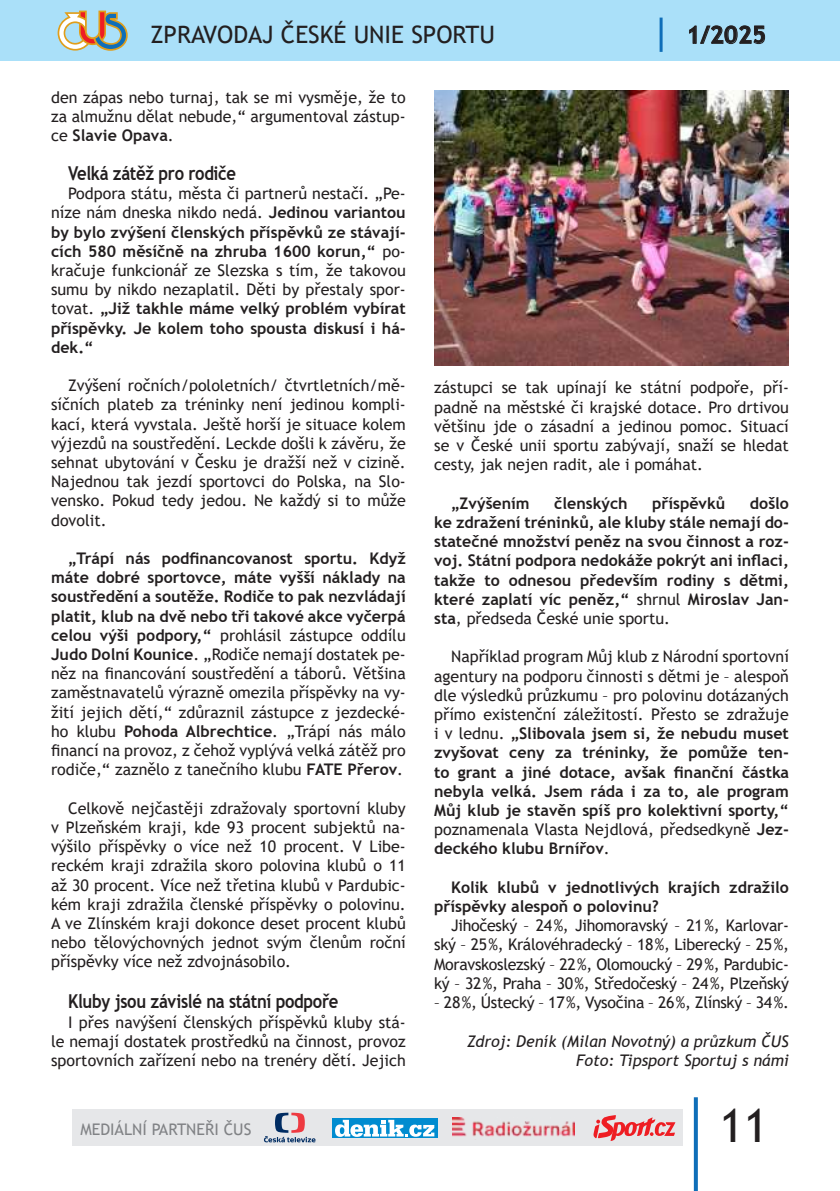
<style>
.page{position:relative;width:840px;height:1191px;background:#fff}
.page>*{position:absolute;margin:0;border:0;box-sizing:border-box;transform-origin:0 0}
.t1{font:46.6px "Trebuchet MS";color:#231f20}
.t2{font:24px "Trebuchet MS";color:#231f20}
.t3{font:700 24px "Trebuchet MS";color:#231f20}
.t4{font:700 19.2px "Trebuchet MS";letter-spacing:-.02em;color:#231f20;scale:.87 1}
.t5{font:16px/19.2px "Trebuchet MS";color:#231f20;text-align:justify}
.t6{font:700 16px/19.2px "Trebuchet MS";color:#231f20;text-align:justify}
.t7{font:italic 16px/19.2px "Trebuchet MS";color:#231f20;text-align:right}
.t8{font:16px "Trebuchet MS";letter-spacing:-.02em;color:#231f20}
.t9{font:16px "Trebuchet MS";color:#808285}
.s1{font-weight:700}
.s2{font-weight:400}
</style>
<div class="page">
<div style="left:0;top:0;width:839px;height:61px;background:#aae0f9"></div>
<svg style="left:58px;top:11px;width:70px;height:40px"></svg>
<svg style="left:689px;top:25px;width:75px;height:19px"></svg>
<hr style="left:659px;top:18px;width:3px;height:34px;background:#0f6eb8">
<svg style="left:693px;top:1097px;width:4px;height:94px"></svg>
<div style="left:72px;top:1109px;width:609px;height:36px;background:#e6e7e9"></div>
<svg style="left:264px;top:1112px;width:51px;height:30px"></svg>
<img style="left:452px;top:1117px;width:122px;height:20px">
<svg style="left:332px;top:1118px;width:105px;height:20px"></svg>
<svg style="left:335px;top:1119px;width:99px;height:17px;background:#7ac3e6"></svg>
<svg style="left:593px;top:1115px;width:82px;height:26px"></svg>
<img style="left:434px;top:91px;width:354px;height:274px">
<h2 class="t2" style="left:150px;top:20px;width:346px">ZPRAVODAJ ČESKÉ UNIE SPORTU</h2>
<h2 class="t3" style="left:686px;top:26px;width:81px">1/2025</h2>
<p class="t5" style="left:51px;top:87px;width:356px">den zápas nebo turnaj, tak se mi vysměje, že to za almužnu dělat nebude,“ argumentoval zástup&shy;ce <span class="s1">Slavie Opava</span>.</p>
<p class="t4" style="left:68px;top:161px;width:194px">Velká zátěž pro rodiče</p>
<p class="t6" style="left:51px;top:184px;width:356px;text-indent:17px"><span class="s2">Podpora státu, města či partnerů nestačí. „Pe&shy;níze nám dneska nikdo nedá.</span> Jedinou variantou by bylo zvýšení členských příspěvků ze stávají&shy;cích 580 měsíčně na zhruba 1600 korun,“ <span class="s2">po&shy;kračuje funkcionář ze Slezska s tím, že takovou sumu by nikdo nezaplatil. Děti by přestaly spor&shy;tovat.</span> „Již takhle máme velký problém vybírat příspěvky. Je kolem toho spousta diskusí i há&shy;dek.“</p>
<p class="t5" style="left:51px;top:376px;width:356px;text-indent:17px">Zvýšení ročních/pololetních/ čtvrtletních/mě&shy;síčních plateb za tréninky není jedinou kompli&shy;kací, která vyvstala. Ještě horší je situace kolem výjezdů na soustředění. Leckde došli k závěru, že sehnat ubytování v Česku je dražší než v cizině.<br>Najednou tak jezdí sportovci do Polska, na Slo&shy;vensko. Pokud tedy jedou. Ne každý si to může dovolit.</p>
<p class="t5" style="left:51px;top:548px;width:356px;text-indent:17px"><span class="s1">„Trápí nás pod昀椀nancovanost sportu. Když máte dobré sportovce, máte vyšší náklady na soustředění a soutěže. Rodiče to pak nezvládají platit, klub na dvě nebo tři takové akce vyčerpá celou výši podpory,“</span> prohlásil zástupce oddílu <span class="s1">Judo Dolní Kounice</span>. „Rodiče nemají dostatek pe&shy;něz na 昀椀nancování soustředění a táborů. Většina zaměstnavatelů výrazně omezila příspěvky na vy&shy;žití jejich dětí,“ zdůraznil zástupce z jezdecké&shy;ho klubu <span class="s1">Pohoda Albrechtice</span>. „Trápí nás málo昀椀nancí na provoz, z čehož vyplývá velká zátěž pro rodiče,“ zaznělo z tanečního klubu <span class="s1">FATE Přerov</span>.</p>
<p class="t5" style="left:51px;top:798px;width:356px;text-indent:17px">Celkově nejčastěji zdražovaly sportovní kluby v Plzeňském kraji, kde 93 procent subjektů na&shy;výšilo příspěvky o více než 10 procent. V Libe&shy;reckém kraji zdražila skoro polovina klubů o 11 až 30 procent. Více než třetina klubů v Pardubic&shy;kém kraji zdražila členské příspěvky o polovinu.<br>A ve Zlínském kraji dokonce deset procent klubů nebo tělovýchovných jednot svým členům roční příspěvky více než zdvojnásobilo.</p>
<p class="t4" style="left:68px;top:989px;width:312px">Kluby jsou závislé na státní podpoře</p>
<p class="t5" style="left:51px;top:1012px;width:356px;text-indent:17px">I přes navýšení členských příspěvků kluby stá&shy;le nemají dostatek prostředků na činnost, provoz sportovních zařízení nebo na trenéry dětí. Jejich</p>
<p class="t5" style="left:434px;top:378px;width:356px">zástupci se tak upínají ke státní podpoře, pří&shy;padně na městské či krajské dotace. Pro drtivou většinu jde o zásadní a jedinou pomoc. Situací se v České unii sportu zabývají, snaží se hledat cesty, jak nejen radit, ale i pomáhat.</p>
<p class="t6" style="left:451px;top:493px;width:80px">„Zvýšením</p>
<p class="t6" style="left:554px;top:493px;width:75px">členských</p>
<p class="t6" style="left:652px;top:493px;width:75px">příspěvků</p>
<p class="t6" style="left:434px;top:493px;width:356px;text-indent:315px">došlo ke zdražení tréninků, ale kluby stále nemají do&shy;statečné množství peněz na svou činnost a roz&shy;voj. Státní podpora nedokáže pokrýt ani in昀氀aci, takže to odnesou především rodiny s dětmi, které zaplatí víc peněz,“ <span class="s2">shrnul</span> Miroslav Jan&shy;sta<span class="s2">, předseda České unie sportu.</span></p>
<p class="t5" style="left:434px;top:647px;width:356px;text-indent:17px">Například program Můj klub z Národní sportovní agentury na podporu činnosti s dětmi je – alespoň dle výsledků průzkumu – pro polovinu dotázaných přímo existenční záležitostí. Přesto se zdražuje i v lednu. <span class="s1">„Slibovala jsem si, že nebudu muset zvyšovat ceny za tréninky, že pomůže ten&shy;to grant a jiné dotace, avšak 昀椀nanční částka nebyla velká. Jsem ráda i za to, ale program Můj klub je stavěn spíš pro kolektivní sporty,“ </span>poznamenala Vlasta Nejdlová, předsedkyně <span class="s1">Jez&shy;deckého klubu Brnířov</span>.</p>
<p class="t6" style="left:434px;top:877px;width:356px;text-indent:17px">Kolik klubů v jednotlivých krajích zdražilo příspěvky alespoň o polovinu?</p>
<p class="t5" style="left:434px;top:916px;width:356px;text-indent:17px">Jihočeský – 24 %, Jihomoravský – 21 %, Karlovar&shy;ský – 25 %, Královéhradecký – 18 %, Liberecký – 25 %, Moravskoslezský – 22 %, Olomoucký – 29 %, Pardubic&shy;ký – 32 %, Praha – 30 %, Středočeský – 24 %, Plzeňský</p>
<p class="t8" style="left:434px;top:992px;width:356px">– 28 %, Ústecký – 17 %, Vysočina – 26 %, Zlínský – 34 %.</p>
<p class="t7" style="left:466px;top:1031px;width:323px">Zdroj: Deník (Milan Novotný) a průzkum ČUS<br>Foto: Tipsport Sportuj s námi</p>
<p class="t9" style="left:80px;top:1118px;width:172px">MEDIÁLNÍ PARTNEŘI ČUS</p>
<h1 class="t1" style="left:719px;top:1096px;width:50px">11</h1>
</div>
